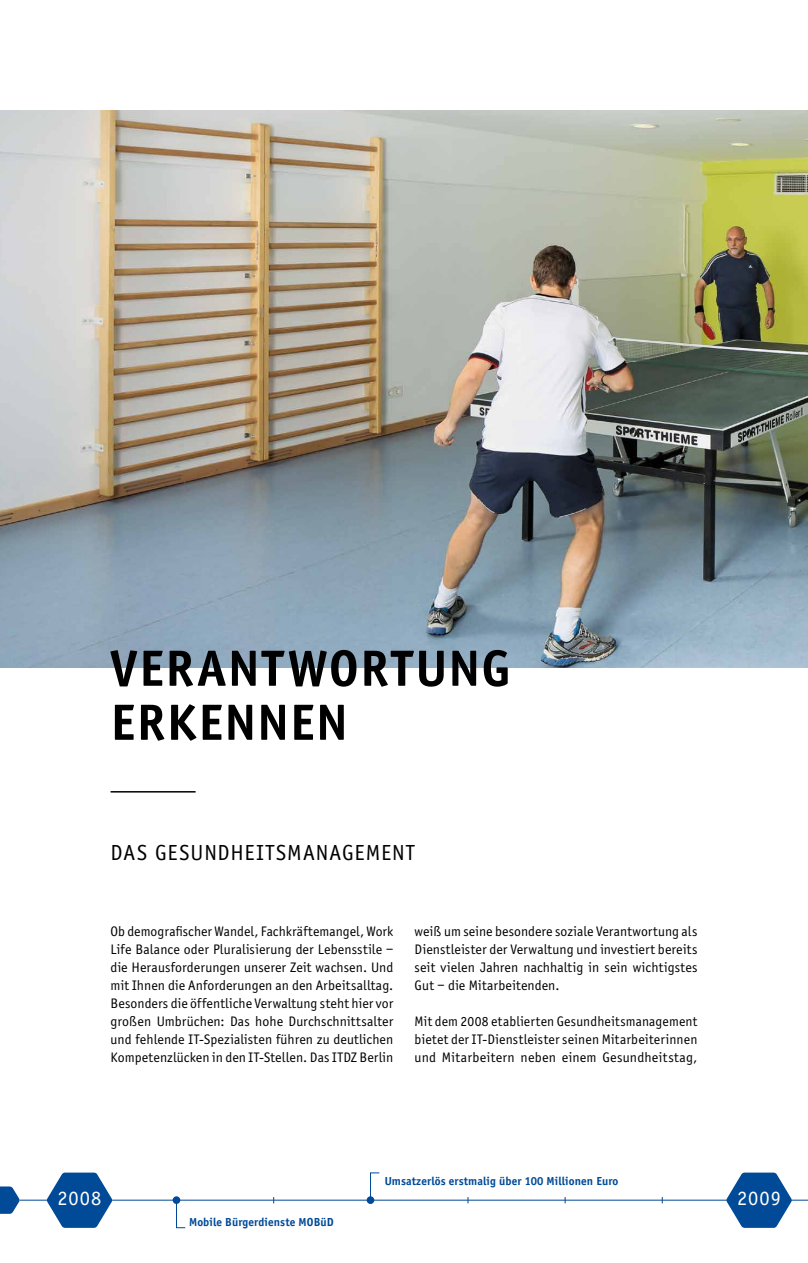
<style>
.page{position:relative;width:808px;height:1263px;background:#fff}
.page>*{position:absolute;margin:0;border:0;box-sizing:border-box;transform-origin:0 0}
.t1{font:700 52.5px/54px "Officina Sans";letter-spacing:.035em;color:#000}
.t2{font:22.5px "Officina Sans";letter-spacing:.04em;color:#000}
.t3{font:21px "Officina Sans";letter-spacing:.055em;color:#fff}
.t4{font:14.25px/18px "Officina Sans";letter-spacing:.015em;color:#000;text-align:justify}
.t5{font:700 12px "Officina Sans";letter-spacing:.01em;color:#004a97}
</style>
<div class="page">
<img style="left:0;top:111px;width:808px;height:556px">
<hr style="left:111px;top:791px;width:85px;height:1px;background:#000">
<hr style="left:20px;top:1200px;width:788px;height:1px;background:#004a97">
<svg style="left:0;top:1186px;width:20px;height:28px"></svg>
<svg style="left:176px;top:1197px;width:10px;height:31px"></svg>
<div style="left:173px;top:1196px;width:7px;height:8px;background:#004a97;border-radius:50%"></div>
<svg style="left:370px;top:1172px;width:10px;height:32px"></svg>
<div style="left:367px;top:1196px;width:7px;height:8px;background:#004a97;border-radius:50%"></div>
<svg style="left:726px;top:1172px;width:66px;height:56px"></svg>
<svg style="left:46px;top:1172px;width:67px;height:56px"></svg>
<h1 class="t1" style="left:111px;top:641px;width:401px">VERANTWORTUNG<br>ERKENNEN</h1>
<h2 class="t2" style="left:111px;top:840px;width:306px">DAS GESUNDHEITSMANAGEMENT</h2>
<p class="t4" style="left:111px;top:922px;width:284px">Ob demografischer Wandel, Fachkräftemangel, Work Life Balance oder Pluralisierung der Lebensstile – die Herausforderungen unserer Zeit wachsen. Und mit Ihnen die Anforderungen an den Arbeitsalltag.<br>Besonders die öffentliche Verwaltung steht hier vor großen Umbrüchen: Das hohe Durchschnittsalter und fehlende IT-Spezialisten führen zu deutlichen Kompetenzlücken in den IT-Stellen. Das ITDZ Berlin</p>
<p class="t4" style="left:415px;top:922px;width:284px">weiß um seine besondere soziale Verantwortung als Dienstleister der Verwaltung und investiert bereits seit vielen Jahren nachhaltig in sein wichtigstes Gut – die Mitarbeitenden.</p>
<p class="t4" style="left:415px;top:1012px;width:284px">Mit dem 2008 etablierten Gesundheitsmanagement bietet der IT-Dienstleister seinen Mitarbeiterinnen und Mitarbeitern neben einem Gesundheitstag,</p>
<p class="t5" style="left:385px;top:1174px;width:235px">Umsatzerlös erstmalig über 100 Millionen Euro</p>
<h3 class="t3" style="left:57px;top:1187px;width:46px">2008</h3>
<h3 class="t3" style="left:737px;top:1187px;width:45px">2009</h3>
<p class="t5" style="left:189px;top:1214px;width:146px">Mobile Bürgerdienste MOBüD</p>
</div>
